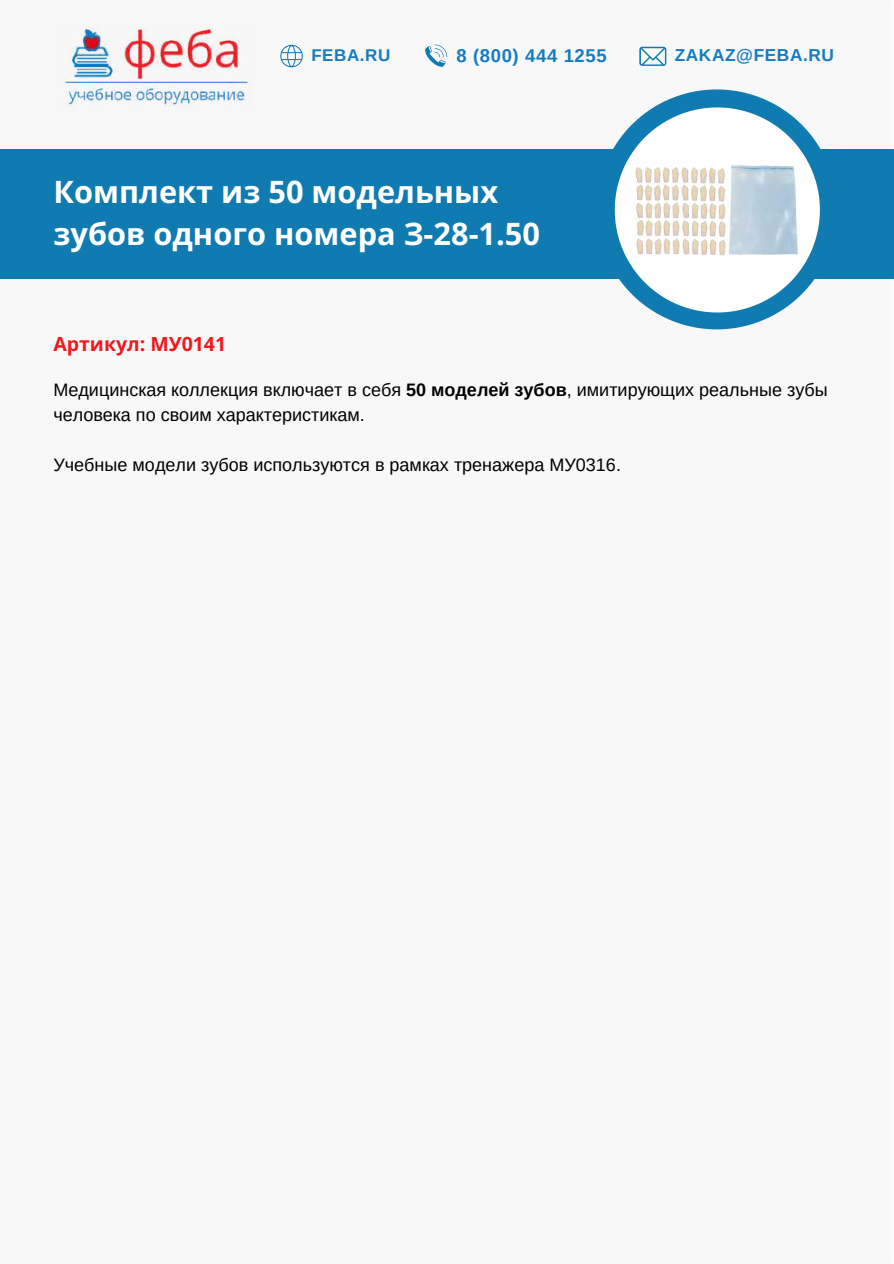
<style>
.page{position:relative;width:894px;height:1264px;background:#fff}
.page>*{position:absolute;margin:0;border:0;box-sizing:border-box;transform-origin:0 0}
.t1{font:700 30.75px/41.7px "Open Sans";color:#fff}
.t2{font:700 19.5px "Open Sans";color:#ef191f}
.t3{font:700 18.45px "Arimo";letter-spacing:.035em;color:#157bc2}
.t4{font:18px/24.8px "Arimo";color:#000}
.t5{font:700 17.25px "Arimo";letter-spacing:.035em;color:#157bc2}
.t6{font:700 16.95px "Arimo";letter-spacing:.035em;color:#157bc2}
.s1{font-weight:700}
</style>
<div class="page">
<img style="left:61px;top:27px;width:189px;height:81px">
<svg style="left:639px;top:47px;width:27px;height:19px"></svg>
<svg style="left:425px;top:45px;width:22px;height:22px"></svg>
<svg style="left:280px;top:45px;width:23px;height:22px"></svg>
<div style="left:0;top:149px;width:893px;height:130px;background:#107bb1"></div>
<svg style="left:613px;top:89px;width:208px;height:240px"></svg>
<svg style="left:614px;top:107px;width:205px;height:205px"></svg>
<img style="left:629px;top:145px;width:174px;height:130px">
<p class="t6" style="left:311px;top:44px;width:81px">FEBA.RU</p>
<p class="t3" style="left:456px;top:43px;width:152px">8 (800) 444 1255</p>
<p class="t5" style="left:674px;top:43px;width:161px">ZAKAZ@FEBA.RU</p>
<h1 class="t1" style="left:53px;top:170px;width:488px">Комплект из 50 модельных зубов одного номера З-28-1.50</h1>
<p class="t2" style="left:53px;top:330px;width:174px">Артикул: МУ0141</p>
<p class="t4" style="left:53px;top:378px;width:775px">Медицинская коллекция включает в себя <span class="s1">50 моделей зубов</span>, имитирующих реальные зубы человека по своим характеристикам.</p>
<p class="t4" style="left:53px;top:452px;width:569px">Учебные модели зубов используются в рамках тренажера МУ0316.</p>
</div>
